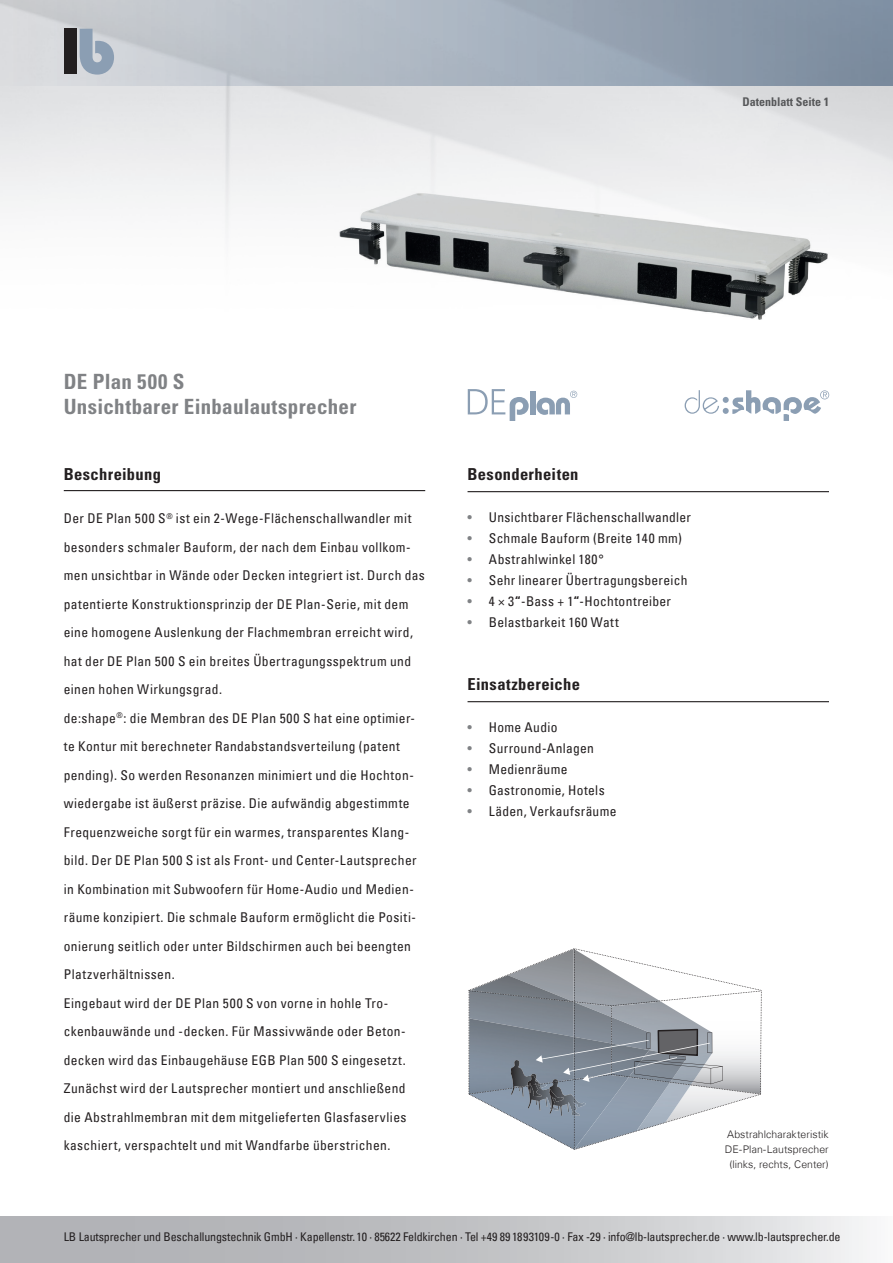
<style>
.page{position:relative;width:893px;height:1263px;background:#fff}
.page>*{position:absolute;margin:0;border:0;box-sizing:border-box;transform-origin:0 0}
.t1{font:700 condensed 21px/25.2px "Univers LT Std";letter-spacing:.015em;color:#808285}
.t2{font:700 condensed 16.5px "Univers LT Std";letter-spacing:.02em;color:#231f20}
.t3{font:condensed 13.5px/28.5px "Univers Com 57";letter-spacing:.025em;color:#231f20}
.t4{font:condensed 12px "Univers Com 57";letter-spacing:-.01em;color:#231f20}
.t5{font:700 condensed 12px "Univers LT Std";color:#57585a}
.t6{font:300 10.5px/15px "Univers Com 45";letter-spacing:.005em;color:#231f20;text-align:center}
.s1{color:#808285}
.s2{font-family:"Univers LT Std";font-weight:700}
</style>
<div class="page">
<img style="left:0;top:0;width:893px;height:232px">
<div style="left:64px;top:29px;width:13px;height:45px;background:#231f20"></div>
<svg style="left:80px;top:29px;width:34px;height:46px;background:#a2b0bf"></svg>
<svg style="left:0;top:1216px;width:867px;height:47px;background:#c4c5c8"></svg>
<hr style="left:64px;top:490px;width:361px;height:1px;background:#231f20">
<img style="left:334px;top:183px;width:496px;height:137px">
<svg style="left:469px;top:949px;width:292px;height:201px"></svg>
<hr style="left:468px;top:491px;width:361px;height:1px;background:#231f20">
<hr style="left:468px;top:701px;width:361px;height:1px;background:#231f20">
<svg style="left:468px;top:389px;width:61px;height:32px"></svg>
<div style="left:530px;top:391px;width:5px;height:23px;background:#8b9eb3"></div>
<svg style="left:536px;top:391px;width:41px;height:24px"></svg>
<svg style="left:685px;top:390px;width:144px;height:31px"></svg>
<p class="t5" style="left:742px;top:95px;width:88px">Datenblatt Seite 1</p>
<h1 class="t1" style="left:64px;top:368px;width:294px">DE Plan 500 S<br>Unsichtbarer Einbaulautsprecher</h1>
<p class="t2" style="left:64px;top:464px;width:99px">Beschreibung</p>
<p class="t3" style="left:64px;top:504px;width:363px">Der DE Plan 500 S<sup>®</sup> ist ein 2-Wege-Flächenschallwandler mit besonders schmaler Bauform, der nach dem Einbau vollkom&shy;men unsichtbar in Wände oder Decken integriert ist. Durch das patentierte Konstruktionsprinzip der DE Plan-Serie, mit dem eine homogene Auslenkung der Flachmembran erreicht wird, hat der DE Plan 500 S ein breites Übertragungsspektrum und einen hohen Wirkungsgrad.<br>de:shape<sup>®</sup>: die Membran des DE Plan 500 S hat eine optimier&shy;te Kontur mit berechneter Randabstandsverteilung (patent pending). So werden Resonanzen minimiert und die Hochton&shy;wiedergabe ist äußerst präzise. Die aufwändig abgestimmte Frequenzweiche sorgt für ein warmes, transparentes Klang&shy;bild. Der DE Plan 500 S ist als Front- und Center-Lautsprecher in Kombination mit Subwoofern für Home-Audio und Medien&shy;räume konzipiert. Die schmale Bauform ermöglicht die Positi&shy;onierung seitlich oder unter Bildschirmen auch bei beengten Platzverhältnissen.<br>Eingebaut wird der DE Plan 500 S von vorne in hohle Tro&shy;ckenbauwände und -decken. Für Massivwände oder Beton&shy;decken wird das Einbaugehäuse EGB Plan 500 S eingesetzt.<br>Zunächst wird der Lautsprecher montiert und anschließend die Abstrahlmembran mit dem mitgelieferten Glasfaservlies kaschiert, verspachtelt und mit Wandfarbe überstrichen.</p>
<p class="t2" style="left:468px;top:464px;width:113px">Besonderheiten</p>
<p class="t3" style="left:468px;top:503px;width:225px"><span class="s1">•</span> Unsichtbarer Flächenschallwandler</p>
<p class="t3" style="left:468px;top:524px;width:216px"><span class="s1">•</span> Schmale Bauform (Breite 140 mm)</p>
<p class="t3" style="left:468px;top:545px;width:138px"><span class="s1">•</span> Abstrahlwinkel 180°</p>
<p class="t3" style="left:468px;top:566px;width:221px"><span class="s1">•</span> Sehr linearer Übertragungsbereich</p>
<p class="t3" style="left:468px;top:587px;width:205px"><span class="s1">•</span> 4 × 3<span class="s2">“</span>-Bass + 1<span class="s2">“</span>-Hochtontreiber</p>
<p class="t3" style="left:467px;top:608px;width:153px"><span class="s1">•</span> Belastbarkeit 160 Watt</p>
<p class="t2" style="left:468px;top:674px;width:114px">Einsatzbereiche</p>
<p class="t3" style="left:468px;top:713px;width:91px"><span class="s1">•</span> Home Audio</p>
<p class="t3" style="left:468px;top:734px;width:128px"><span class="s1">•</span> Surround-Anlagen</p>
<p class="t3" style="left:468px;top:755px;width:101px"><span class="s1">•</span> Medienräume</p>
<p class="t3" style="left:468px;top:776px;width:139px"><span class="s1">•</span> Gastronomie, Hotels</p>
<p class="t3" style="left:468px;top:797px;width:150px"><span class="s1">•</span> Läden, Verkaufsräume</p>
<p class="t6" style="left:725px;top:1126px;width:105px">Abstrahlcharakteristik<br>DE-Plan-Lautsprecher (links, rechts, Center)</p>
<p class="t4" style="left:64px;top:1229px;width:778px">LB Lautsprecher und Beschallungstechnik GmbH · Kapellenstr. 10 · 85622 Feldkirchen · Tel +49 89 1893109-0 · Fax -29 · info@lb-lautsprecher.de · www.lb-lautsprecher.de</p>
</div>
